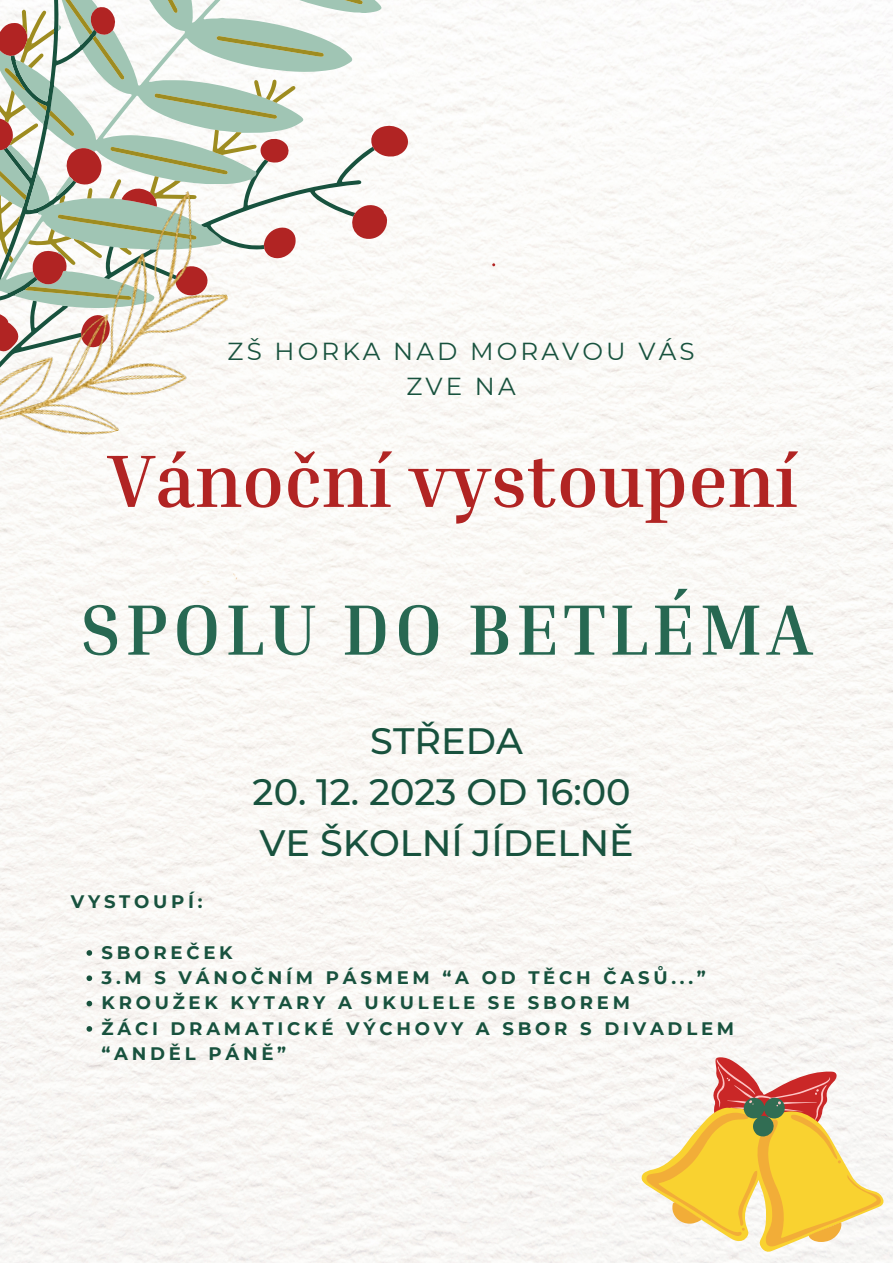
<style>
.page{position:relative;width:893px;height:1263px;background:#fff}
.page>*{position:absolute;margin:0;border:0;box-sizing:border-box;transform-origin:0 0}
.t1{font:700 75px "Inria Serif";color:#b12423}
.t2{font:700 72.15px "Inria Serif";letter-spacing:.06em;color:#276852}
.t3{font:500 36.6px "Montserrat";color:#18523e}
.t4{font:24.6px/34.4px "Montserrat";letter-spacing:.125em;color:#18523e;text-align:center}
.t5{font:700 18.08px/25.3px "Montserrat";letter-spacing:.21em;color:#18523e}
</style>
<div class="page">
<svg style="left:0;top:0;width:409px;height:427px"></svg>
<img style="left:0;top:189px;width:256px;height:296px">
<svg style="left:641px;top:1057px;width:243px;height:195px"></svg>
<svg style="left:87px;top:950px;width:5px;height:6px"></svg>
<svg style="left:87px;top:975px;width:5px;height:6px"></svg>
<svg style="left:87px;top:1001px;width:5px;height:5px"></svg>
<svg style="left:87px;top:1026px;width:5px;height:6px"></svg>
<p class="t4" style="left:228px;top:334px;width:468px">ZŠ HORKA NAD MORAVOU VÁS<br>ZVE NA</p>
<p class="t1" style="left:108px;top:434px;width:692px">Vánoční vystoupení</p>
<p class="t2" style="left:80px;top:584px;width:733px">SPOLU DO BETLÉMA</p>
<p class="t3" style="left:370px;top:719px;width:154px">STŘEDA</p>
<p class="t5" style="left:71px;top:889px;width:133px">VYSTOUPÍ:</p>
<p class="t3" style="left:253px;top:769px;width:379px">20. 12. 2023 OD 16:00</p>
<p class="t3" style="left:259px;top:821px;width:376px">VE ŠKOLNÍ JÍDELNĚ</p>
<p class="t5" style="left:102px;top:939px;width:133px">SBOREČEK</p>
<p class="t5" style="left:102px;top:965px;width:606px">3.M S VÁNOČNÍM PÁSMEM “A OD TĚCH ČASŮ...”</p>
<p class="t5" style="left:102px;top:990px;width:530px">KROUŽEK KYTARY A UKULELE SE SBOREM</p>
<p class="t5" style="left:102px;top:1015px;width:634px">ŽÁCI DRAMATICKÉ VÝCHOVY A SBOR S DIVADLEM “ANDĚL PÁNĚ”</p>
</div>
